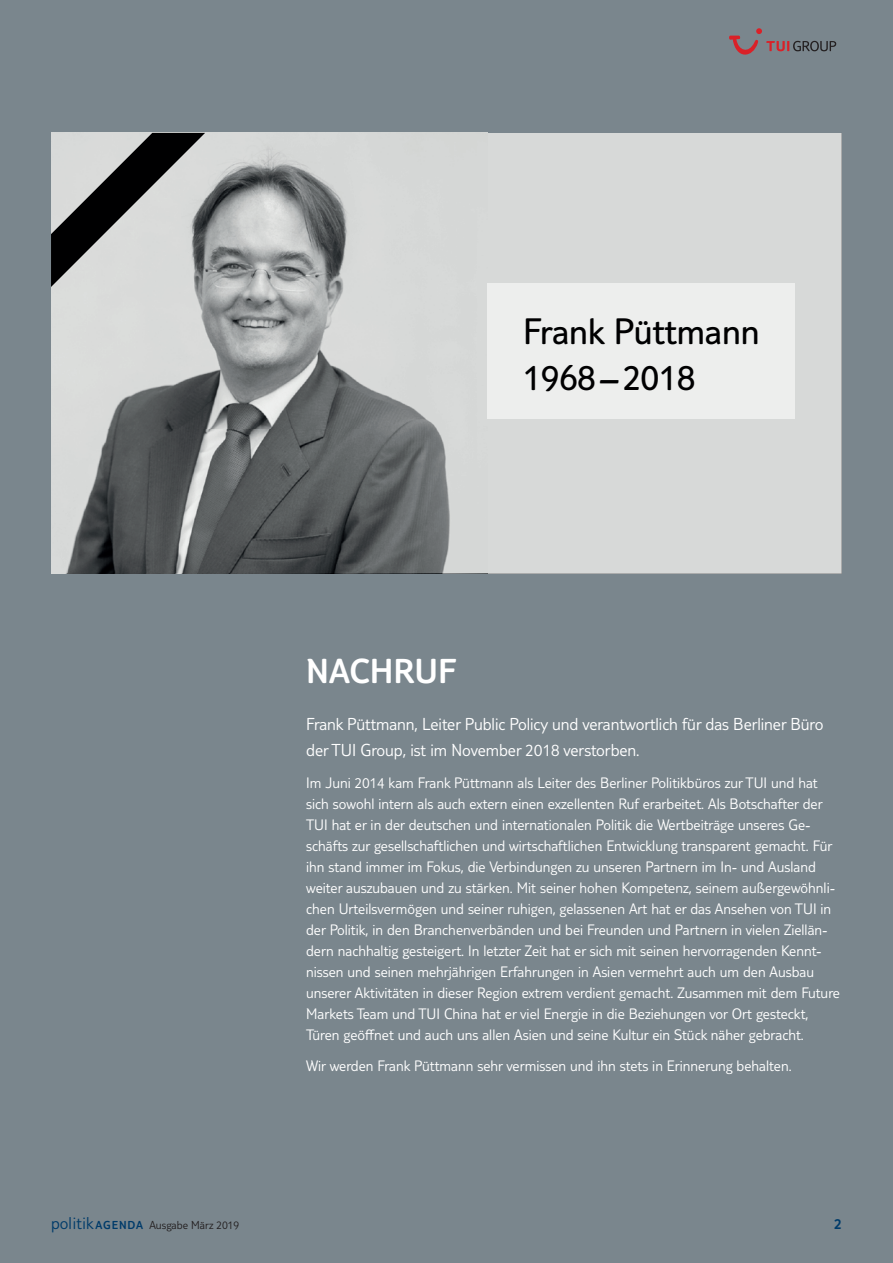
<style>
.page{position:relative;width:893px;height:1263px;background:#7a868d}
.page>*{position:absolute;margin:0;border:0;box-sizing:border-box;transform-origin:0 0}
.t1{font:38.25px/45.9px "TUI Type";color:#000001}
.t2{font:300 36px "TUI Type";color:#fff}
.t3{font:300 18px/26.2px "TUI Type";letter-spacing:-.005em;color:#fff}
.t4{font:300 15.75px/21px "TUI Type";color:#fff}
.t5{font:300 15.75px "TUI Type";color:#003b6a}
.t6{font:300 12px "TUI Type";color:#231f20}
.s1{font-size:17.85px;color:#003b6a}
.s2{color:#003b6a}
</style>
<div class="page">
<div style="left:488px;top:133px;width:354px;height:441px;background:#d7d9d8"></div>
<img style="left:66px;top:133px;width:422px;height:440px">
<div style="left:51px;top:287px;width:15px;height:287px;background:#dadbda"></div>
<img style="left:65px;top:573px;width:423px;height:1px">
<div style="left:488px;top:284px;width:307px;height:135px;background:#edeeed"></div>
<svg style="left:51px;top:133px;width:154px;height:154px;background:#969797"></svg>
<svg style="left:729px;top:28px;width:107px;height:27px"></svg>
<h1 class="t1" style="left:523px;top:307px;width:238px">Frank Püttmann<br>1968–2018</h1>
<h2 class="t2" style="left:306px;top:650px;width:152px">NACHRUF</h2>
<p class="t3" style="left:306px;top:710px;width:519px">Frank Püttmann, Leiter Public Policy und verantwortlich für das Berliner Büro der TUI Group, ist im November 2018 verstorben.</p>
<p class="t4" style="left:306px;top:771px;width:535px">Im Juni 2014 kam Frank Püttmann als Leiter des Berliner Politikbüros zur TUI und hat sich sowohl intern als auch extern einen exzellenten Ruf erarbeitet. Als Botschafter der TUI hat er in der deutschen und internationalen Politik die Wertbeiträge unseres Ge&shy;schäfts zur gesellschaftlichen und wirtschaftlichen Entwicklung transparent gemacht. Für ihn stand immer im Fokus, die Verbindungen zu unseren Partnern im In- und Ausland weiter auszubauen und zu stärken. Mit seiner hohen Kompetenz, seinem außergewöhnli&shy;chen Urteilsvermögen und seiner ruhigen, gelassenen Art hat er das Ansehen von TUI in der Politik, in den Branchenverbänden und bei Freunden und Partnern in vielen Ziellän&shy;dern nachhaltig gesteigert. In letzter Zeit hat er sich mit seinen hervorragenden Kennt&shy;nissen und seinen mehrjährigen Erfahrungen in Asien vermehrt auch um den Ausbau unserer Aktivitäten in dieser Region extrem verdient gemacht. Zusammen mit dem Future Markets Team und TUI China hat er viel Energie in die Beziehungen vor Ort gesteckt, Türen geöffnet und auch uns allen Asien und seine Kultur ein Stück näher gebracht.</p>
<p class="t4" style="left:306px;top:1055px;width:487px">Wir werden Frank Püttmann sehr vermissen und ihn stets in Erinnerung behalten.</p>
<p class="t6" style="left:51px;top:1218px;width:190px"><span class="s1">politik</span> <span class="s2">AGENDA</span> Ausgabe März 2019</p>
<p class="t5" style="left:834px;top:1214px;width:9px">2</p>
</div>
